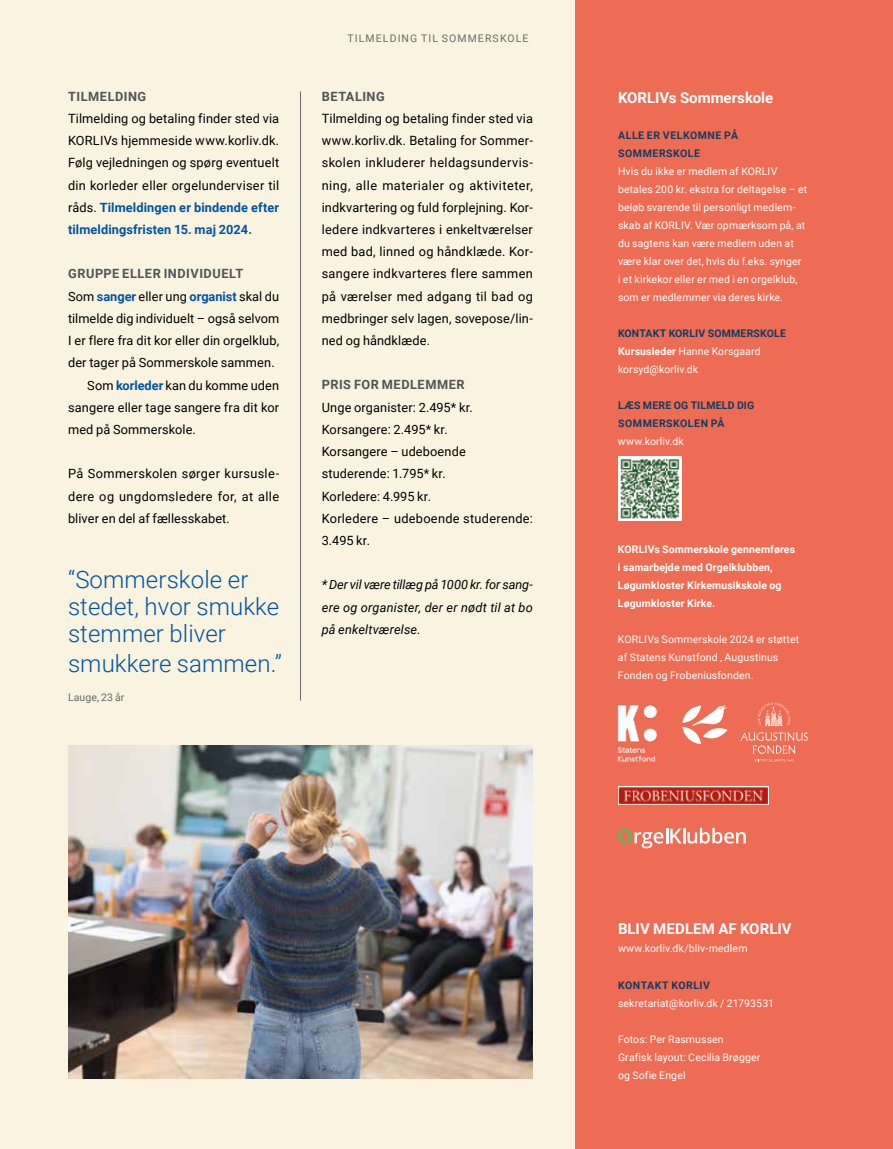
<style>
.page{position:relative;width:893px;height:1149px;background:#fff}
.page>*{position:absolute;margin:0;border:0;box-sizing:border-box;transform-origin:0 0}
.t1{font:300 24px/27px "Roboto";letter-spacing:.005em;color:#0054a1}
.t2{font:700 15px "Roboto";color:#fff}
.t3{font:12.75px/22.2px "Roboto";letter-spacing:.01em;color:#000;text-align:justify}
.t4{font:italic 12.75px/22.2px "Roboto";letter-spacing:.015em;color:#000;text-align:justify}
.t5{font:700 12.75px "Roboto";letter-spacing:.04em;color:#535454}
.t6{font:10.5px/18px "Roboto";letter-spacing:.01em;color:#fff}
.t7{font:700 10.5px/18px "Roboto";letter-spacing:.01em;color:#fff}
.t8{font:700 10.5px/18px "Roboto";letter-spacing:.045em;color:#133b64}
.t9{font:700 10.5px/18px "Roboto";letter-spacing:.025em;color:#133b64}
.t10{font:10.5px "Roboto";letter-spacing:.105em;color:#6a6c6c}
.t11{font:10.5px "Roboto";letter-spacing:.01em;color:#6a6c6c}
.s1{font-weight:700;color:#0054a1}
.s2{font-weight:700;color:#133b64}
.s3{font-weight:700}
</style>
<div class="page">
<div style="left:0;top:0;width:893px;height:1148px;background:#f9f3e0"></div>
<div style="left:575px;top:0;width:318px;height:1148px;background:#ee6c53"></div>
<img style="left:68px;top:745px;width:465px;height:332px">
<hr style="left:300px;top:91px;width:1px;height:609px;background:#6a6c6c">
<img style="left:618px;top:456px;width:64px;height:64px">
<svg style="left:740px;top:732px;width:68px;height:21px"></svg>
<svg style="left:754px;top:759px;width:40px;height:2px"></svg>
<svg style="left:758px;top:702px;width:32px;height:23px"></svg>
<svg style="left:682px;top:705px;width:45px;height:39px"></svg>
<img style="left:617px;top:704px;width:40px;height:58px">
<svg style="left:618px;top:827px;width:128px;height:21px"></svg>
<img style="left:618px;top:786px;width:150px;height:18px">
<p class="t5" style="left:68px;top:87px;width:79px">TILMELDING</p>
<p class="t3" style="left:68px;top:107px;width:213px">Tilmelding og betaling finder sted via KORLIVs hjemmeside www.korliv.dk.<br>Følg vejledningen og spørg eventuelt din korleder eller orgelunderviser til råds. <span class="s1">Tilmeldingen er bindende efter tilmeldingsfristen 15. maj 2024.</span></p>
<p class="t5" style="left:68px;top:265px;width:177px">GRUPPE ELLER INDIVIDUELT</p>
<p class="t3" style="left:68px;top:284px;width:213px">Som <span class="s1">sanger</span> eller ung <span class="s1">organist</span> skal du</p>
<p class="t3" style="left:68px;top:306px;width:213px">tilmelde dig individuelt – også selvom</p>
<p class="t3" style="left:68px;top:329px;width:213px">I er flere fra dit kor eller din orgelklub,</p>
<p class="t3" style="left:68px;top:351px;width:208px">der tager på Sommerskole sammen.</p>
<p class="t3" style="left:87px;top:373px;width:193px">Som <span class="s1">korleder</span> kan du komme uden</p>
<p class="t3" style="left:68px;top:395px;width:213px">sangere eller tage sangere fra dit kor</p>
<p class="t3" style="left:68px;top:417px;width:129px">med på Sommerskole.</p>
<p class="t3" style="left:68px;top:462px;width:213px">På Sommerskolen sørger kursusle&shy;dere og ungdomsledere for, at alle bliver en del af fællesskabet.</p>
<h1 class="t1" style="left:68px;top:565px;width:213px">“Sommerskole er stedet, hvor smukke stemmer bliver</h1>
<h1 class="t1" style="left:68px;top:649px;width:215px">smukkere sammen.”</h1>
<p class="t11" style="left:68px;top:689px;width:58px">Lauge, 23 år</p>
<p class="t10" style="left:347px;top:31px;width:182px">TILMELDING TIL SOMMERSKOLE</p>
<p class="t5" style="left:322px;top:87px;width:64px">BETALING</p>
<p class="t3" style="left:322px;top:107px;width:213px">Tilmelding og betaling finder sted via www.korliv.dk. Betaling for Sommer&shy;skolen inkluderer heldagsundervis&shy;ning, alle materialer og aktiviteter, indkvartering og fuld forplejning. Kor&shy;ledere indkvarteres i enkeltværelser med bad, linned og håndklæde. Kor&shy;sangere indkvarteres flere sammen på værelser med adgang til bad og medbringer selv lagen, sovepose/lin&shy;ned og håndklæde.</p>
<p class="t5" style="left:322px;top:376px;width:144px">PRIS FOR MEDLEMMER</p>
<p class="t3" style="left:322px;top:395px;width:213px;text-align:left">Unge organister: 2.495* kr.<br>Korsangere: 2.495* kr.<br>Korsangere – udeboende studerende: 1.795* kr.<br>Korledere: 4.995 kr.<br>Korledere – udeboende studerende:<br>3.495 kr.</p>
<p class="t4" style="left:322px;top:573px;width:213px">* Der vil være tillæg på 1000 kr. for sang&shy;ere og organister, der er nødt til at bo på enkeltværelse.</p>
<p class="t2" style="left:618px;top:87px;width:157px">KORLIVs Sommerskole</p>
<p class="t8" style="left:618px;top:126px;width:121px">ALLE ER VELKOMNE PÅ<br>SOMMERSKOLE</p>
<p class="t6" style="left:618px;top:162px;width:191px">Hvis du ikke er medlem af KORLIV betales 200 kr. ekstra for deltagelse – et beløb svarende til personligt medlem&shy;skab af KORLIV. Vær opmærksom på, at du sagtens kan være medlem uden at være klar over det, hvis du f.eks. synger<br>i et kirkekor eller er med i en orgelklub, som er medlemmer via deres kirke.</p>
<p class="t6" style="left:618px;top:324px;width:169px"><span class="s2">KONTAKT KORLIV SOMMERSKOLE<br></span><span class="s3">Kursusleder</span> Hanne Korsgaard korsyd@korliv.dk</p>
<p class="t9" style="left:618px;top:396px;width:138px">LÆS MERE OG TILMELD DIG<br>SOMMERSKOLEN PÅ</p>
<p class="t6" style="left:618px;top:432px;width:67px">www.korliv.dk</p>
<p class="t7" style="left:618px;top:540px;width:179px">KORLIVs Sommerskole gennemføres i samarbejde med Orgelklubben,<br>Løgumkloster Kirkemusikskole og<br>Løgumkloster Kirke.</p>
<p class="t6" style="left:618px;top:630px;width:183px">KORLIVs Sommerskole 2024 er støttet af Statens Kunstfond , Augustinus<br>Fonden og Frobeniusfonden.</p>
<p class="t2" style="left:618px;top:918px;width:175px">BLIV MEDLEM AF KORLIV</p>
<p class="t6" style="left:618px;top:939px;width:131px">www.korliv.dk/bliv-medlem</p>
<p class="t8" style="left:618px;top:975px;width:93px">KONTAKT KORLIV</p>
<p class="t6" style="left:618px;top:993px;width:158px">sekretariat@korliv.dk / 21793531</p>
<p class="t6" style="left:618px;top:1029px;width:144px">Fotos: Per Rasmussen<br>Grafisk layout: Cecilia Brøgger og Sofie Engel</p>
</div>
